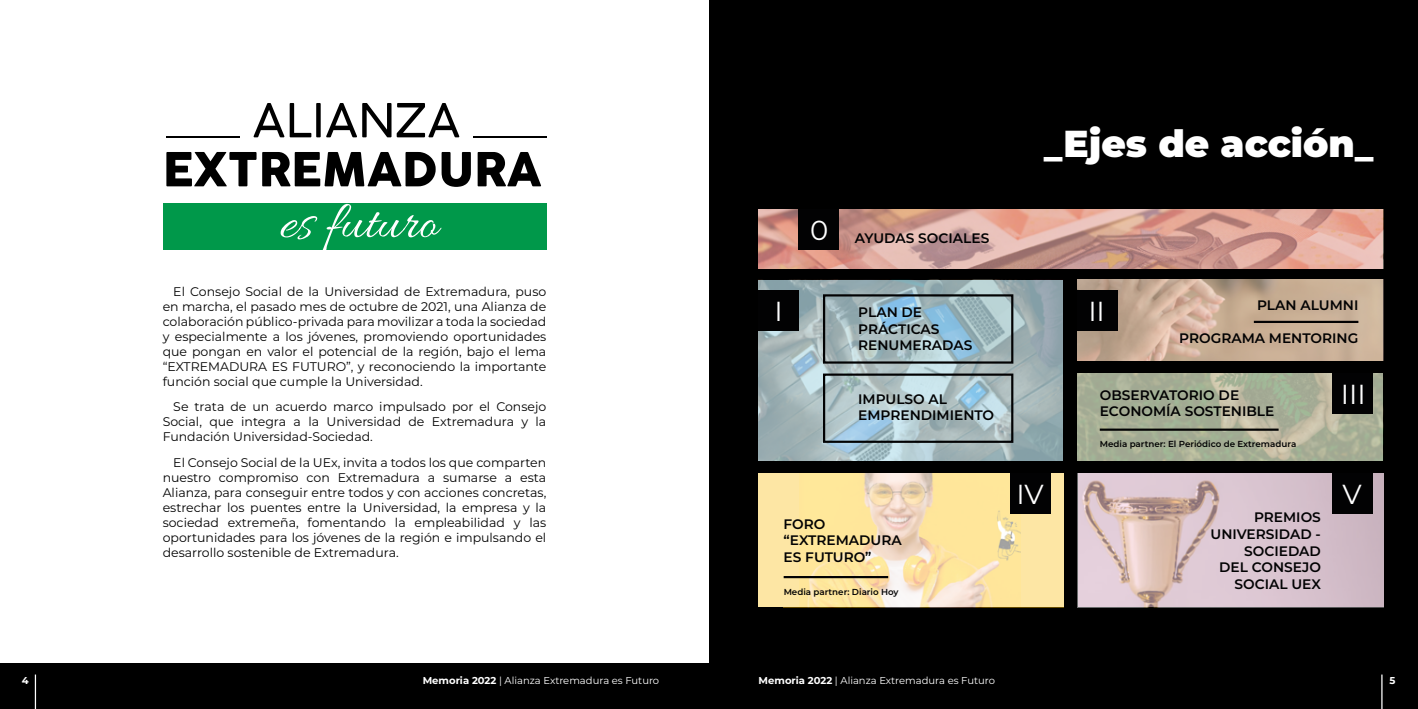
<style>
.page{position:relative;width:1418px;height:709px;background:#fff}
.page>*{position:absolute;margin:0;border:0;box-sizing:border-box;transform-origin:0 0}
.t1{font:900 37.5px "Montserrat";color:#fff}
.t2{font:27.5px "Montserrat";color:#fff}
.t3{font:600 13.75px/16.5px "Montserrat";color:#020203}
.t4{font:12.5px/15px "Montserrat";color:#000;text-align:justify}
.t5{font:10px "Montserrat";color:#fff}
.t6{font:700 10px "Montserrat";color:#fff}
.t7{font:600 8.75px "Montserrat";color:#020203}
.s1{font-weight:700}
</style>
<div class="page">
<div style="left:709px;top:0;width:708px;height:663px;background:#000"></div>
<img style="left:1077px;top:473px;width:306px;height:134px">
<img style="left:1077px;top:280px;width:306px;height:81px">
<img style="left:758px;top:280px;width:304px;height:180px">
<div style="left:758px;top:290px;width:40px;height:40px;background:#020203"></div>
<img style="left:1077px;top:373px;width:306px;height:87px">
<div style="left:1077px;top:290px;width:40px;height:40px;background:#020203"></div>
<div style="left:1331px;top:373px;width:41px;height:41px;background:#020203"></div>
<img style="left:798px;top:473px;width:223px;height:134px">
<div style="left:1021px;top:473px;width:42px;height:134px;background:#fde6a4"></div>
<div style="left:758px;top:473px;width:40px;height:134px;background:#fde6a4"></div>
<div style="left:1010px;top:473px;width:40px;height:40px;background:#020203"></div>
<div style="left:1331px;top:473px;width:41px;height:40px;background:#020203"></div>
<div style="left:823px;top:294px;width:190px;height:69px;border:2px solid #020203"></div>
<div style="left:823px;top:373px;width:190px;height:70px;border:2px solid #020203"></div>
<hr style="left:1253px;top:321px;width:105px;height:2px;background:#020203">
<hr style="left:1099px;top:428px;width:179px;height:3px;background:#020203">
<hr style="left:783px;top:576px;width:105px;height:2px;background:#020203">
<img style="left:758px;top:209px;width:625px;height:60px">
<div style="left:798px;top:209px;width:41px;height:40px;background:#020203"></div>
<svg style="left:254px;top:103px;width:30px;height:34px"></svg>
<svg style="left:290px;top:103px;width:169px;height:34px"></svg>
<svg style="left:166px;top:152px;width:90px;height:34px"></svg>
<svg style="left:262px;top:152px;width:173px;height:34px"></svg>
<svg style="left:441px;top:152px;width:30px;height:35px"></svg>
<svg style="left:477px;top:152px;width:64px;height:34px"></svg>
<div style="left:163px;top:203px;width:383px;height:46px;background:#00984a"></div>
<svg style="left:280px;top:204px;width:161px;height:46px"></svg>
<hr style="left:166px;top:136px;width:73px;height:2px;background:#000">
<hr style="left:473px;top:136px;width:73px;height:2px;background:#000">
<div style="left:0;top:663px;width:709px;height:46px;background:#000"></div>
<div style="left:709px;top:663px;width:708px;height:46px;background:#000"></div>
<hr style="left:35px;top:674px;width:1px;height:35px;background:#fff">
<hr style="left:1381px;top:674px;width:1px;height:35px;background:#fff">
<p class="t4" style="left:163px;top:283px;width:385px;text-indent:11px">El Consejo Social de la Universidad de Extremadura, puso en marcha, el pasado mes de octubre de 2021, una Alianza de colaboración público-privada para movilizar a toda la sociedad y especialmente a los jóvenes, promoviendo oportunidades que pongan en valor el potencial de la región, bajo el lema “EXTREMADURA ES FUTURO”, y reconociendo la importante función social que cumple la Universidad.</p>
<p class="t4" style="left:163px;top:399px;width:385px;text-indent:11px">Se trata de un acuerdo marco impulsado por el Consejo Social, que integra a la Universidad de Extremadura y la Fundación Universidad-Sociedad.</p>
<p class="t4" style="left:163px;top:454px;width:385px;text-indent:11px">El Consejo Social de la UEx, invita a todos los que comparten nuestro compromiso con Extremadura a sumarse a esta Alianza, para conseguir entre todos y con acciones concretas, estrechar los puentes entre la Universidad, la empresa y la sociedad extremeña, fomentando la empleabilidad y las oportunidades para los jóvenes de la región e impulsando el desarrollo sostenible de Extremadura.</p>
<p class="t3" style="left:810px;top:229px;width:180px"><sup>0</sup> AYUDAS SOCIALES</p>
<h1 class="t1" style="left:1043px;top:115px;width:331px">_Ejes de acción_</h1>
<h2 class="t2" style="left:774px;top:292px;width:10px">I</h2>
<h2 class="t2" style="left:1088px;top:292px;width:18px">II</h2>
<p class="t3" style="left:858px;top:303px;width:116px">PLAN DE<br>PRÁCTICAS<br>RENUMERADAS</p>
<p class="t3" style="left:1256px;top:296px;width:103px">PLAN ALUMNI</p>
<p class="t3" style="left:1179px;top:329px;width:181px">PROGRAMA MENTORING</p>
<p class="t3" style="left:858px;top:390px;width:137px">IMPULSO AL<br>EMPRENDIMIENTO</p>
<p class="t3" style="left:783px;top:515px;width:120px">FORO “EXTREMADURA<br>ES FUTURO”</p>
<p class="t7" style="left:783px;top:586px;width:117px">Media partner: Diario Hoy</p>
<p class="t3" style="left:1099px;top:386px;width:176px">OBSERVATORIO DE<br>ECONOMÍA SOSTENIBLE</p>
<p class="t7" style="left:1099px;top:438px;width:198px">Media partner: El Periódico de Extremadura</p>
<h2 class="t2" style="left:1340px;top:375px;width:26px">III</h2>
<h2 class="t2" style="left:1016px;top:475px;width:29px">IV</h2>
<h2 class="t2" style="left:1342px;top:475px;width:21px">V</h2>
<p class="t3" style="left:1210px;top:509px;width:112px;text-align:right">PREMIOS<br>UNIVERSIDAD -<br>SOCIEDAD<br>DEL CONSEJO<br>SOCIAL UEX</p>
<p class="t6" style="left:22px;top:673px;width:8px">4</p>
<p class="t5" style="left:423px;top:673px;width:238px"><span class="s1">Memoria 2022</span> | Alianza Extremadura es Futuro</p>
<p class="t5" style="left:758px;top:673px;width:238px"><span class="s1">Memoria 2022</span> | Alianza Extremadura es Futuro</p>
<p class="t6" style="left:1389px;top:673px;width:7px">5</p>
</div>
